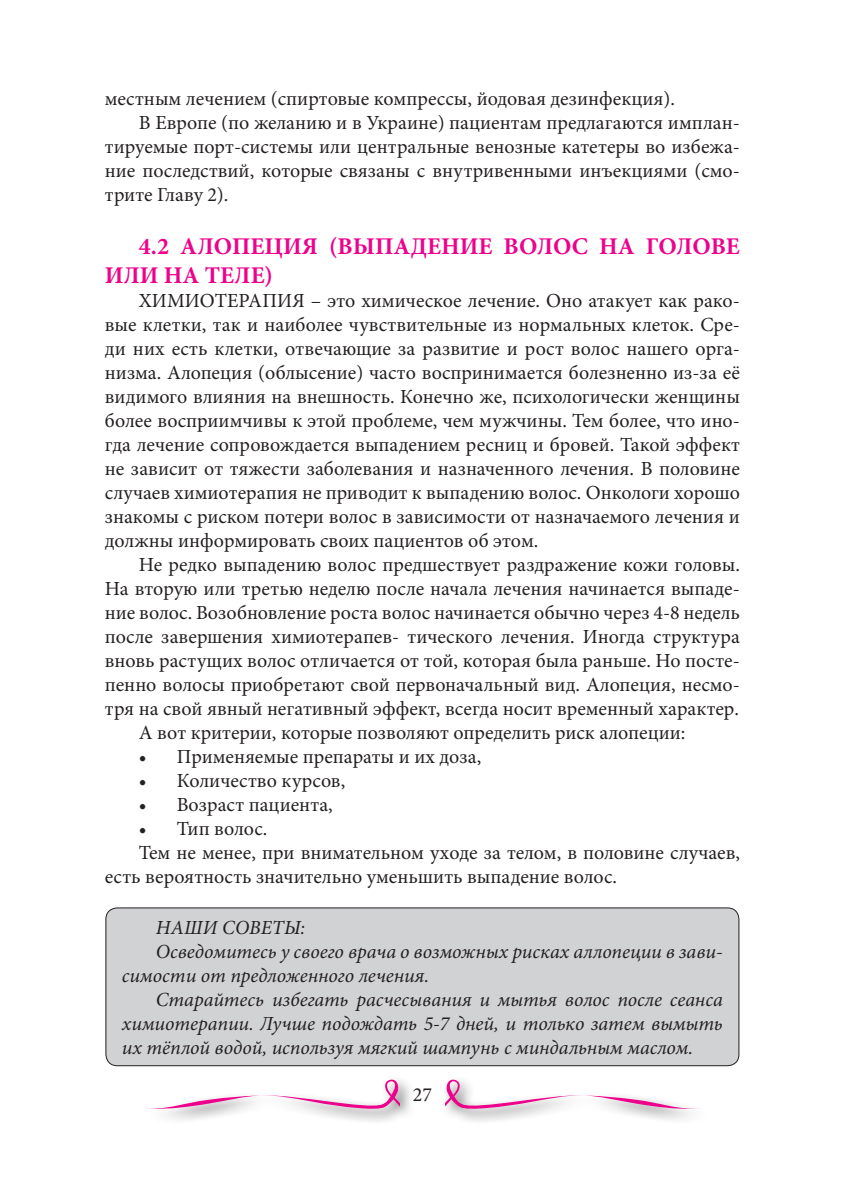
<style>
.page{position:relative;width:842px;height:1191px;background:#fff}
.page>*{position:absolute;margin:0;border:0;box-sizing:border-box;transform-origin:0 0}
.t1{font:700 24px/28.8px "Minion Pro";color:#ed028c}
.t2{font:20px/24px "Minion Pro";color:#231f20;text-align:justify}
.t3{font:italic 20px "Minion Pro";color:#231f20}
</style>
<div class="page">
<div style="left:145px;top:1074px;width:271px;height:51px;background:#231f20;opacity:.75"></div>
<svg style="left:146px;top:1079px;width:254px;height:30px"></svg>
<div style="left:440px;top:1074px;width:271px;height:51px;background:#231f20;opacity:.75"></div>
<svg style="left:445px;top:1079px;width:254px;height:30px"></svg>
<div style="left:106px;top:908px;width:633px;height:157px;background:#d1d2d4;border-radius:11px"></div>
<div style="left:105px;top:907px;width:634px;height:159px;border:1px solid #231f20;border-radius:11px"></div>
<p class="t2" style="left:105px;top:87px;width:572px">местным лечением (спиртовые компрессы, йодовая дезинфекция).</p>
<p class="t2" style="left:139px;top:111px;width:602px">В Европе (по желанию и в Украине) пациентам предлагаются имплан-</p>
<p class="t2" style="left:105px;top:135px;width:636px">тируемые порт-системы или центральные венозные катетеры во избежа-</p>
<p class="t2" style="left:105px;top:159px;width:636px">ние последствий, которые связаны с внутривенными инъекциями (смо-</p>
<p class="t2" style="left:105px;top:183px;width:125px">трите Главу 2).</p>
<p class="t1" style="left:105px;top:232px;width:636px;text-indent:34px">4.2 АЛОПЕЦИЯ (ВЫПАДЕНИЕ ВОЛОС НА ГОЛОВЕ<br>ИЛИ НА ТЕЛЕ)</p>
<p class="t2" style="left:105px;top:289px;width:637px;text-indent:34px">ХИМИОТЕРАПИЯ – это химическое лечение. Оно атакует как рако&shy;вые клетки, так и наиболее чувствительные из нормальных клеток. Сре&shy;ди них есть клетки, отвечающие за развитие и рост волос нашего орга&shy;низма. Алопеция (облысение) часто воспринимается болезненно из-за её видимого влияния на внешность. Конечно же, психологически женщины более восприимчивы к этой проблеме, чем мужчины. Тем более, что ино&shy;гда лечение сопровождается выпадением ресниц и бровей. Такой эффект не зависит от тяжести заболевания и назначенного лечения. В половине случаев химиотерапия не приводит к выпадению волос. Онкологи хорошо знакомы с риском потери волос в зависимости от назначаемого лечения и должны информировать своих пациентов об этом.</p>
<p class="t2" style="left:139px;top:553px;width:602px">Не редко выпадению волос предшествует раздражение кожи головы.</p>
<p class="t2" style="left:105px;top:577px;width:636px">На вторую или третью неделю после начала лечения начинается выпаде-</p>
<p class="t2" style="left:105px;top:601px;width:637px">ние волос. Возобновление роста волос начинается обычно через 4-8 недель</p>
<p class="t2" style="left:105px;top:625px;width:636px">после завершения химиотерапев- тического лечения. Иногда структура</p>
<p class="t2" style="left:105px;top:649px;width:636px">вновь растущих волос отличается от той, которая была раньше. Но посте-</p>
<p class="t2" style="left:105px;top:673px;width:636px">пенно волосы приобретают свой первоначальный вид. Алопеция, несмо-</p>
<p class="t2" style="left:105px;top:697px;width:636px">тря на свой явный негативный эффект, всегда носит временный характер.</p>
<p class="t2" style="left:139px;top:721px;width:548px">А вот критерии, которые позволяют определить риск алопеции:</p>
<p class="t2" style="left:139px;top:745px;width:344px">• Применяемые препараты и их доза,</p>
<p class="t2" style="left:139px;top:769px;width:208px">• Количество курсов,</p>
<p class="t2" style="left:139px;top:793px;width:195px">• Возраст пациента,</p>
<p class="t2" style="left:139px;top:817px;width:130px">• Тип волос.</p>
<p class="t2" style="left:139px;top:841px;width:602px">Тем не менее, при внимательном уходе за телом, в половине случаев,</p>
<p class="t2" style="left:105px;top:865px;width:514px">есть вероятность значительно уменьшить выпадение волос.</p>
<p class="t3" style="left:156px;top:913px;width:151px">НАШИ СОВЕТЫ:</p>
<p class="t3" style="left:156px;top:937px;width:568px">Осведомитесь у своего врача о возможных рисках аллопеции в зави-</p>
<p class="t3" style="left:122px;top:961px;width:309px">симости от предложенного лечения.</p>
<p class="t3" style="left:156px;top:985px;width:568px">Старайтесь избегать расчесывания и мытья волос после сеанса</p>
<p class="t3" style="left:122px;top:1009px;width:602px">химиотерапии. Лучше подождать 5-7 дней, и только затем вымыть</p>
<p class="t3" style="left:122px;top:1033px;width:573px">их тёплой водой, используя мягкий шампунь с миндальным маслом.</p>
<p class="t2" style="left:413px;top:1082px;width:21px">27</p>
</div>
